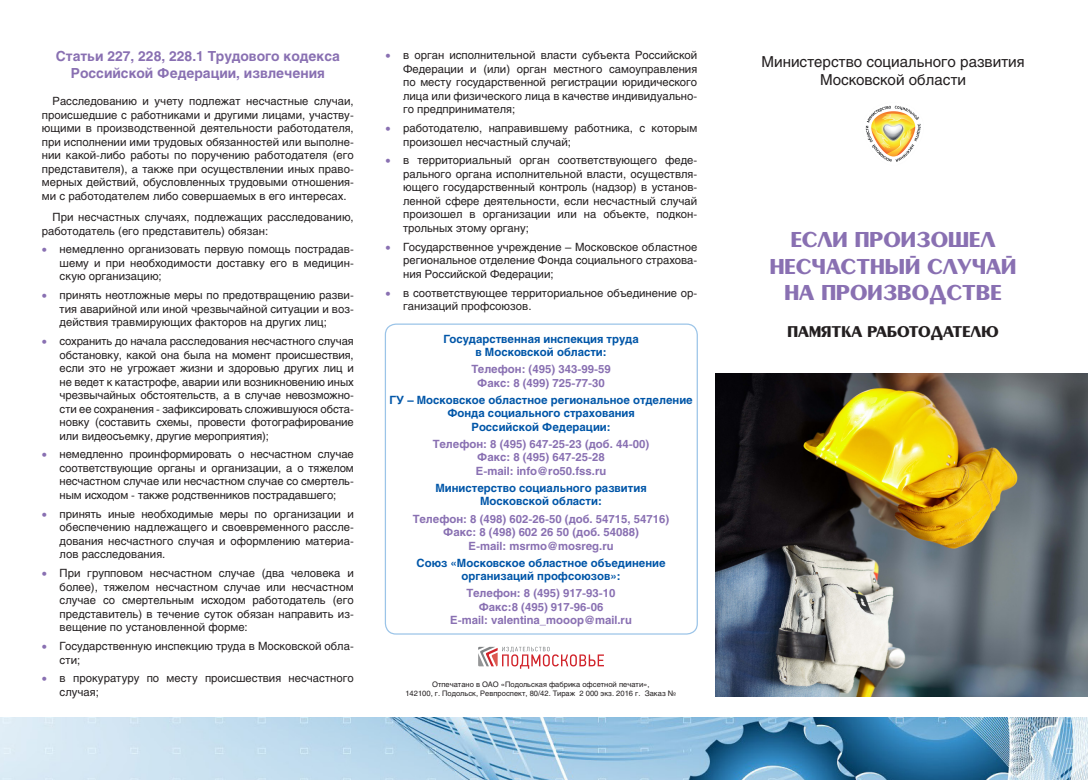
<style>
.page{position:relative;width:1088px;height:780px;background:#fff}
.page>*{position:absolute;margin:0;border:0;box-sizing:border-box;transform-origin:0 0}
.t1{font:700 22.5px/26.2px "Penta";color:#8970b2;text-align:center}
.t2{font:700 16.25px "Penta";color:#231f20}
.t3{font:15px/18px "Helios";color:#231f20;text-align:center}
.t4{font:700 13.75px/16.5px "Helios";color:#8970b2;text-align:center}
.t5{font:11.25px/13.5px "Helios";color:#231f20;text-align:justify}
.t6{font:700 11.25px/13.5px "Helios";color:#8970b2;text-align:center}
.t7{font:700 11.25px/13.5px "Helios";color:#0156a8;text-align:center}
.t8{font:7.5px/9px "Helios";color:#231f20;text-align:center}
.s1{color:#8970b2}
</style>
<div class="page">
<img style="left:865px;top:105px;width:56px;height:57px">
<svg style="left:478px;top:646px;width:126px;height:22px"></svg>
<div style="left:385px;top:323px;width:313px;height:311px;border:1px solid #9bc4e8;border-radius:11px"></div>
<img style="left:0;top:717px;width:1088px;height:63px">
<img style="left:716px;top:373px;width:372px;height:323px">
<p class="t4" style="left:56px;top:48px;width:286px">Статьи 227, 228, 228.1 Трудового кодекса<br>Российской Федерации, извлечения</p>
<p class="t5" style="left:42px;top:94px;width:313px;text-indent:11px">Расследованию и учету подлежат несчастные случаи, происшедшие с работниками и другими лицами, участву&shy;ющими в производственной деятельности работодателя, при исполнении ими трудовых обязанностей или выполне&shy;нии какой-либо работы по поручению работодателя (его представителя), а также при осуществлении иных право&shy;мерных действий, обусловленных трудовыми отношения&shy;ми с работодателем либо совершаемых в его интересах.</p>
<p class="t5" style="left:42px;top:210px;width:313px;text-indent:11px">При несчастных случаях, подлежащих расследованию, работодатель (его представитель) обязан:</p>
<p class="t5" style="left:60px;top:242px;width:296px;text-indent:-18px"><span class="s1">•</span> немедленно организовать первую помощь пострадав&shy;шему и при необходимости доставку его в медицин&shy;скую организацию;</p>
<p class="t5" style="left:60px;top:288px;width:296px;text-indent:-18px"><span class="s1">•</span> принять неотложные меры по предотвращению разви&shy;тия аварийной или иной чрезвычайной ситуации и воз&shy;действия травмирующих факторов на других лиц;</p>
<p class="t5" style="left:60px;top:334px;width:296px;text-indent:-18px"><span class="s1">•</span> сохранить до начала расследования несчастного случая обстановку, какой она была на момент происшествия, если это не угрожает жизни и здоровью других лиц и не ведет к катастрофе, аварии или возникновению иных чрезвычайных обстоятельств, а в случае невозможно&shy;сти ее сохранения - зафиксировать сложившуюся обста&shy;новку (составить схемы, провести фотографирование или видеосъемку, другие мероприятия);</p>
<p class="t5" style="left:60px;top:447px;width:296px;text-indent:-18px"><span class="s1">•</span> немедленно проинформировать о несчастном случае соответствующие органы и организации, а о тяжелом несчастном случае или несчастном случае со смертель&shy;ным исходом - также родственников пострадавшего;</p>
<p class="t5" style="left:60px;top:507px;width:296px;text-indent:-18px"><span class="s1">•</span> принять иные необходимые меры по организации и обеспечению надлежащего и своевременного рассле&shy;дования несчастного случая и оформлению материа&shy;лов расследования.</p>
<p class="t5" style="left:60px;top:566px;width:296px;text-indent:-18px"><span class="s1">•</span> При групповом несчастном случае (два человека и более), тяжелом несчастном случае или несчастном случае со смертельным исходом работодатель (его представитель) в течение суток обязан направить из&shy;вещение по установленной форме:</p>
<p class="t5" style="left:60px;top:639px;width:296px;text-indent:-18px"><span class="s1">•</span> Государственную инспекцию труда в Московской обла&shy;сти;</p>
<p class="t5" style="left:60px;top:671px;width:296px;text-indent:-18px"><span class="s1">•</span> в прокуратуру по месту происшествия несчастного случая;</p>
<p class="t5" style="left:403px;top:48px;width:296px;text-indent:-18px"><span class="s1">•</span> в орган исполнительной власти субъекта Российской Федерации и (или) орган местного самоуправления по месту государственной регистрации юридического лица или физического лица в качестве индивидуально&shy;го предпринимателя;</p>
<p class="t5" style="left:403px;top:121px;width:296px;text-indent:-18px"><span class="s1">•</span> работодателю, направившему работника, с которым произошел несчастный случай;</p>
<p class="t5" style="left:403px;top:153px;width:296px;text-indent:-18px"><span class="s1">•</span> в территориальный орган соответствующего феде&shy;рального органа исполнительной власти, осуществля&shy;ющего государственный контроль (надзор) в установ&shy;ленной сфере деятельности, если несчастный случай произошел в организации или на объекте, подкон&shy;трольных этому органу;</p>
<p class="t5" style="left:403px;top:240px;width:296px;text-indent:-18px"><span class="s1">•</span> Государственное учреждение – Московское областное региональное отделение Фонда социального страхова&shy;ния Российской Федерации;</p>
<p class="t5" style="left:403px;top:286px;width:296px;text-indent:-18px"><span class="s1">•</span> в соответствующее территориальное объединение ор&shy;ганизаций профсоюзов.</p>
<p class="t7" style="left:443px;top:332px;width:197px">Государственная инспекция труда в Московской области:</p>
<p class="t6" style="left:471px;top:362px;width:141px">Телефон: (495) 343-99-59<br>Факс: 8 (499) 725-77-30</p>
<p class="t7" style="left:389px;top:393px;width:305px">ГУ – Московское областное региональное отделение<br>Фонда социального страхования<br>Российской Федерации:</p>
<p class="t6" style="left:433px;top:437px;width:218px">Телефон: 8 (495) 647-25-23 (доб. 44-00)<br>Факс: 8 (495) 647-25-28<br>E-mail: info@ro50.fss.ru</p>
<p class="t7" style="left:435px;top:481px;width:213px">Министерство социального развития<br>Московской области:</p>
<p class="t6" style="left:413px;top:511px;width:258px">Телефон: 8 (498) 602-26-50 (доб. 54715, 54716)<br>Факс: 8 (498) 602 26 50 (доб. 54088)<br>E-mail: msrmo@mosreg.ru</p>
<p class="t7" style="left:416px;top:556px;width:251px">Союз «Московское областное объединение организаций профсоюзов»:</p>
<p class="t6" style="left:450px;top:586px;width:183px">Телефон: 8 (495) 917-93-10<br>Факс:8 (495) 917-96-06<br>E-mail: valentina_mooop@mail.ru</p>
<p class="t8" style="left:405px;top:680px;width:272px">Отпечатано в ОАО «Подольская фабрика офсетной печати»,<br>142100, г. Подольск, Ревпроспект, 80/42. Тираж 2 000 экз. 2016 г. Заказ №</p>
<h3 class="t3" style="left:761px;top:52px;width:265px">Министерство социального развития<br>Московской области</h3>
<h1 class="t1" style="left:770px;top:227px;width:248px">ЕСЛИ ПРОИЗОШЕЛ<br>НЕСЧАСТНЫЙ СЛУЧАЙ<br>НА ПРОИЗВОДСТВЕ</h1>
<h2 class="t2" style="left:787px;top:323px;width:213px">ПАМЯТКА РАБОТОДАТЕЛЮ</h2>
</div>
